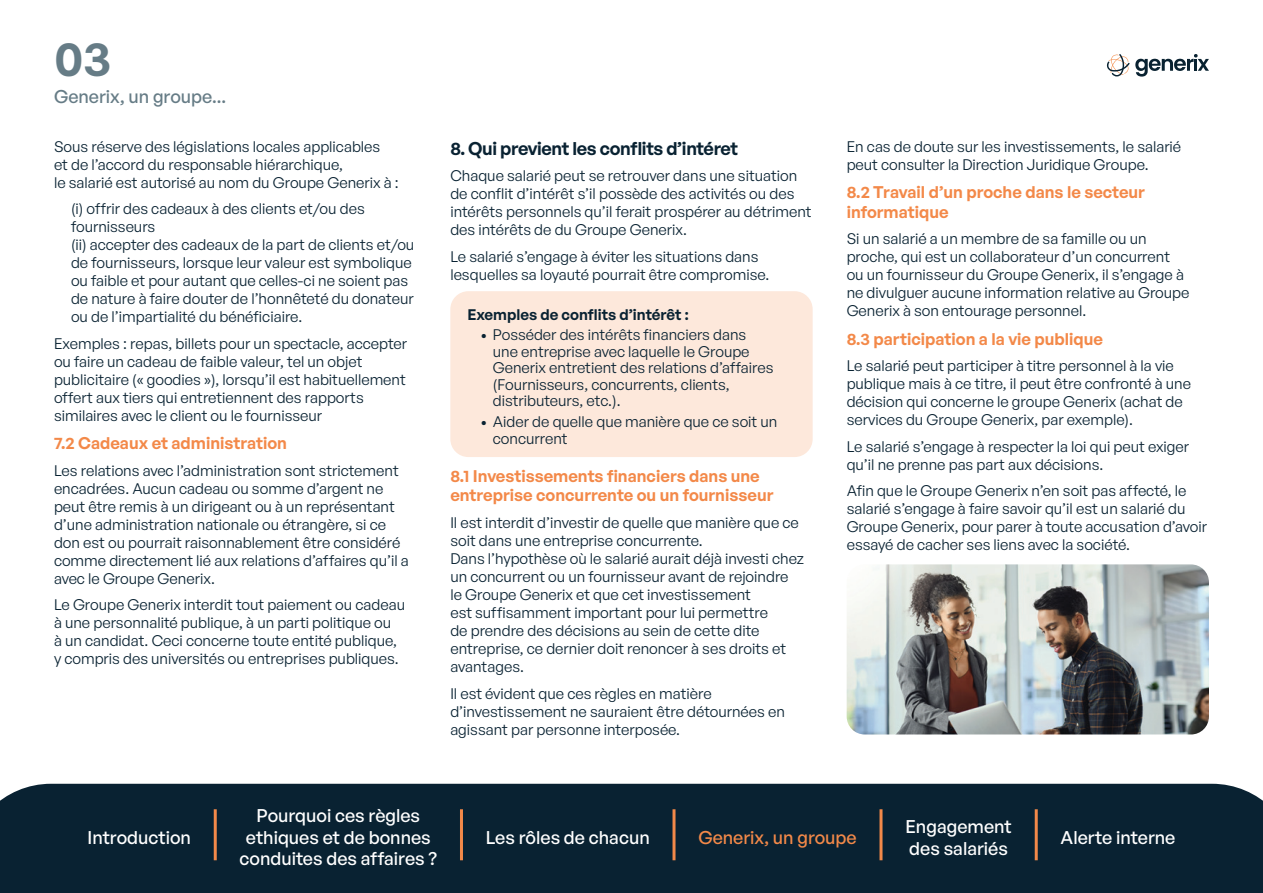
<style>
.page{position:relative;width:1263px;height:893px;background:#fff}
.page>*{position:absolute;margin:0;border:0;box-sizing:border-box;transform-origin:0 0}
.t1{font:600 48px "General Sans";color:#667c86}
.t2{font:500 18px/21.6px "General Sans";color:#fff;text-align:center}
.t3{font:600 18px "General Sans";letter-spacing:-.02em;color:#092232}
.t4{font:500 18px "General Sans";color:#667c86}
.t5{font:500 18px "General Sans";color:#f38949}
.t6{font:600 16.5px/19.8px "General Sans";color:#f38949}
.t7{font:15px/18px "General Sans";color:#092232}
.t8{font:600 15px "General Sans";color:#092232}
</style>
<div class="page">
<svg style="left:1106px;top:54px;width:103px;height:23px"></svg>
<div style="left:450px;top:291px;width:363px;height:166px;background:#fde8db;border-radius:18px"></div>
<img style="left:847px;top:564px;width:362px;height:170px">
<div style="left:0;top:784px;width:1263px;height:109px;background:#092232"></div>
<hr style="left:460px;top:809px;width:3px;height:51px;background:#f38949">
<hr style="left:672px;top:809px;width:3px;height:51px;background:#f38949">
<hr style="left:214px;top:809px;width:3px;height:51px;background:#f38949">
<hr style="left:879px;top:809px;width:3px;height:51px;background:#f38949">
<hr style="left:1035px;top:809px;width:3px;height:51px;background:#f38949">
<h1 class="t1" style="left:54px;top:28px;width:59px">03</h1>
<p class="t4" style="left:54px;top:85px;width:174px">Generix, un groupe...</p>
<p class="t7" style="left:54px;top:137px;width:346px">Sous réserve des législations locales applicables<br>et de l’accord du responsable hiérarchique,<br>le salarié est autorisé au nom du Groupe Generix à :</p>
<p class="t7" style="left:71px;top:199px;width:345px">(i) offrir des cadeaux à des clients et/ou des fournisseurs<br>(ii) accepter des cadeaux de la part de clients et/ou de fournisseurs, lorsque leur valeur est symbolique ou faible et pour autant que celles-ci ne soient pas de nature à faire douter de l’honnêteté du donateur ou de l’impartialité du bénéficiaire.</p>
<p class="t7" style="left:54px;top:334px;width:355px">Exemples : repas, billets pour un spectacle, accepter ou faire un cadeau de faible valeur, tel un objet publicitaire (« goodies »), lorsqu’il est habituellement offert aux tiers qui entretiennent des rapports similaires avec le client ou le fournisseur</p>
<p class="t6" style="left:54px;top:433px;width:234px">7.2 Cadeaux et administration</p>
<p class="t7" style="left:54px;top:461px;width:356px">Les relations avec l’administration sont strictement encadrées. Aucun cadeau ou somme d’argent ne peut être remis à un dirigeant ou à un représentant d’une administration nationale ou étrangère, si ce don est ou pourrait raisonnablement être considéré comme directement lié aux relations d’affaires qu’il a avec le Groupe Generix.</p>
<p class="t7" style="left:54px;top:595px;width:353px">Le Groupe Generix interdit tout paiement ou cadeau à une personnalité publique, à un parti politique ou<br>à un candidat. Ceci concerne toute entité publique, y compris des universités ou entreprises publiques.</p>
<p class="t3" style="left:450px;top:137px;width:289px">8. Qui previent les conflits d’intéret</p>
<p class="t7" style="left:450px;top:166px;width:363px">Chaque salarié peut se retrouver dans une situation de conflit d’intérêt s’il possède des activités ou des intérêts personnels qu’il ferait prospérer au détriment des intérêts de du Groupe Generix.</p>
<p class="t7" style="left:450px;top:247px;width:321px">Le salarié s’engage à éviter les situations dans lesquelles sa loyauté pourrait être compromise.</p>
<p class="t8" style="left:467px;top:305px;width:223px">Exemples de conflits d’intérêt :</p>
<p class="t7" style="left:493px;top:326px;width:282px;line-height:16.5px;text-indent:-13px">• Posséder des intérêts financiers dans une entreprise avec laquelle le Groupe Generix entretient des relations d’affaires (Fournisseurs, concurrents, clients, distributeurs, etc.).</p>
<p class="t7" style="left:493px;top:413px;width:286px;line-height:16.5px;text-indent:-13px">• Aider de quelle que manière que ce soit un concurrent</p>
<p class="t6" style="left:450px;top:465px;width:325px">8.1 Investissements financiers dans une entreprise concurrente ou un fournisseur</p>
<p class="t7" style="left:450px;top:513px;width:355px">Il est interdit d’investir de quelle que manière que ce soit dans une entreprise concurrente.<br>Dans l’hypothèse où le salarié aurait déjà investi chez un concurrent ou un fournisseur avant de rejoindre<br>le Groupe Generix et que cet investissement<br>est suffisamment important pour lui permettre<br>de prendre des décisions au sein de cette dite entreprise, ce dernier doit renoncer à ses droits et avantages.</p>
<p class="t7" style="left:450px;top:684px;width:336px">Il est évident que ces règles en matière d’investissement ne sauraient être détournées en agissant par personne interposée.</p>
<p class="t7" style="left:847px;top:137px;width:336px">En cas de doute sur les investissements, le salarié peut consulter la Direction Juridique Groupe.</p>
<p class="t6" style="left:847px;top:182px;width:300px">8.2 Travail d’un proche dans le secteur informatique</p>
<p class="t7" style="left:847px;top:229px;width:344px">Si un salarié a un membre de sa famille ou un proche, qui est un collaborateur d’un concurrent ou un fournisseur du Groupe Generix, il s’engage à ne divulguer aucune information relative au Groupe Generix à son entourage personnel.</p>
<p class="t6" style="left:847px;top:328px;width:258px">8.3 participation a la vie publique</p>
<p class="t7" style="left:847px;top:356px;width:346px">Le salarié peut participer à titre personnel à la vie publique mais à ce titre, il peut être confronté à une décision qui concerne le groupe Generix (achat de services du Groupe Generix, par exemple).</p>
<p class="t7" style="left:847px;top:437px;width:344px">Le salarié s’engage à respecter la loi qui peut exiger qu’il ne prenne pas part aux décisions.</p>
<p class="t7" style="left:847px;top:481px;width:362px">Afin que le Groupe Generix n’en soit pas affecté, le salarié s’engage à faire savoir qu’il est un salarié du Groupe Generix, pour parer à toute accusation d’avoir essayé de cacher ses liens avec la société.</p>
<p class="t2" style="left:88px;top:826px;width:105px">Introduction</p>
<p class="t2" style="left:240px;top:804px;width:199px">Pourquoi ces règles ethiques et de bonnes conduites des affaires ?</p>
<p class="t2" style="left:486px;top:826px;width:165px">Les rôles de chacun</p>
<p class="t2" style="left:905px;top:815px;width:108px;text-align:left">Engagement des salariés</p>
<p class="t5" style="left:698px;top:826px;width:160px">Generix, un groupe</p>
<p class="t2" style="left:1060px;top:826px;width:116px">Alerte interne</p>
</div>
